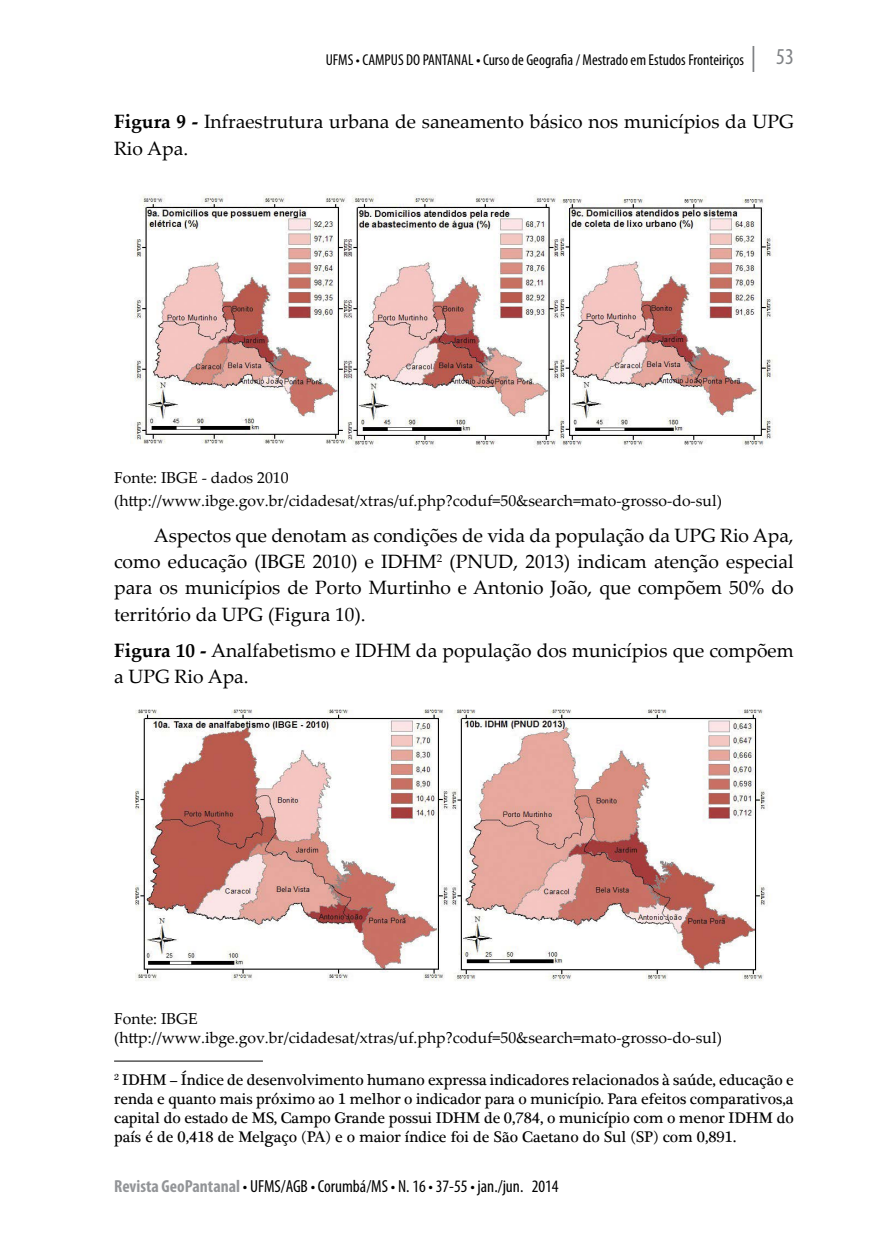
<style>
.page{position:relative;width:893px;height:1241px;background:#fff}
.page>*{position:absolute;margin:0;border:0;box-sizing:border-box;transform-origin:0 0}
.t1{font:condensed 22.75px "Myriad Pro";color:#808285}
.t2{font:19.25px/26.2px "Palatino Linotype";color:#000}
.t3{font:condensed 17.5px "Myriad Pro";color:#000}
.t4{font:15.75px/18.9px "Plantagenet Cherokee";color:#000;text-align:justify}
.t5{font:15.75px/23.1px "Palatino Linotype";color:#000}
.t6{font:condensed 15.75px "Myriad Pro";color:#000}
.s1{font-weight:700}
.s2{font-weight:700;color:#939598}
</style>
<div class="page">
<hr style="left:752px;top:46px;width:2px;height:26px;background:#808285">
<img style="left:130px;top:195px;width:643px;height:253px">
<img style="left:135px;top:709px;width:632px;height:272px">
<hr style="left:114px;top:1060px;width:149px;height:1px;background:#000">
<p class="t6" style="left:326px;top:51px;width:420px">UFMS • CAMPUS DO PANTANAL <span class="s1">•</span> Curso de Geografia / Mestrado em Estudos Fronteiriços</p>
<p class="t1" style="left:776px;top:44px;width:19px">53</p>
<p class="t2" style="left:114px;top:108px;width:681px"><span class="s1">Figura 9 -</span> Infraestrutura urbana de saneamento básico nos municípios da UPG<br>Rio Apa.</p>
<p class="t5" style="left:114px;top:465px;width:609px">Fonte: IBGE - dados 2010 (http://www.ibge.gov.br/cidadesat/xtras/uf.php?coduf=50&amp;search=mato-grosso-do-sul)</p>
<p class="t2" style="left:114px;top:521px;width:681px;text-align:justify;text-indent:40px">Aspectos que denotam as condições de vida da população da UPG Rio Apa, como educação (IBGE 2010) e IDHM<sup>2</sup> (PNUD, 2013) indicam atenção especial para os municípios de Porto Murtinho e Antonio João, que compõem 50% do território da UPG (Figura 10).</p>
<p class="t2" style="left:114px;top:636px;width:681px"><span class="s1">Figura 10 -</span> Analfabetismo e IDHM da população dos municípios que compõem a UPG Rio Apa.</p>
<p class="t5" style="left:114px;top:1008px;width:609px;line-height:18.9px">Fonte: IBGE (http://www.ibge.gov.br/cidadesat/xtras/uf.php?coduf=50&amp;search=mato-grosso-do-sul)</p>
<p class="t4" style="left:114px;top:1070px;width:681px"><sup>2</sup> IDHM – Índice de desenvolvimento humano expressa indicadores relacionados à saúde, educação e renda e quanto mais próximo ao 1 melhor o indicador para o município. Para efeitos comparativos,a capital do estado de MS, Campo Grande possui IDHM de 0,784, o município com o menor IDHM do país é de 0,418 de Melgaço (PA) e o maior índice foi de São Caetano do Sul (SP) com 0,891.</p>
<p class="t3" style="left:114px;top:1176px;width:446px"><span class="s2">Revista GeoPantanal</span> • UFMS/AGB • Corumbá/MS • N. 16 • 37-55 • jan./jun. 2014</p>
</div>
